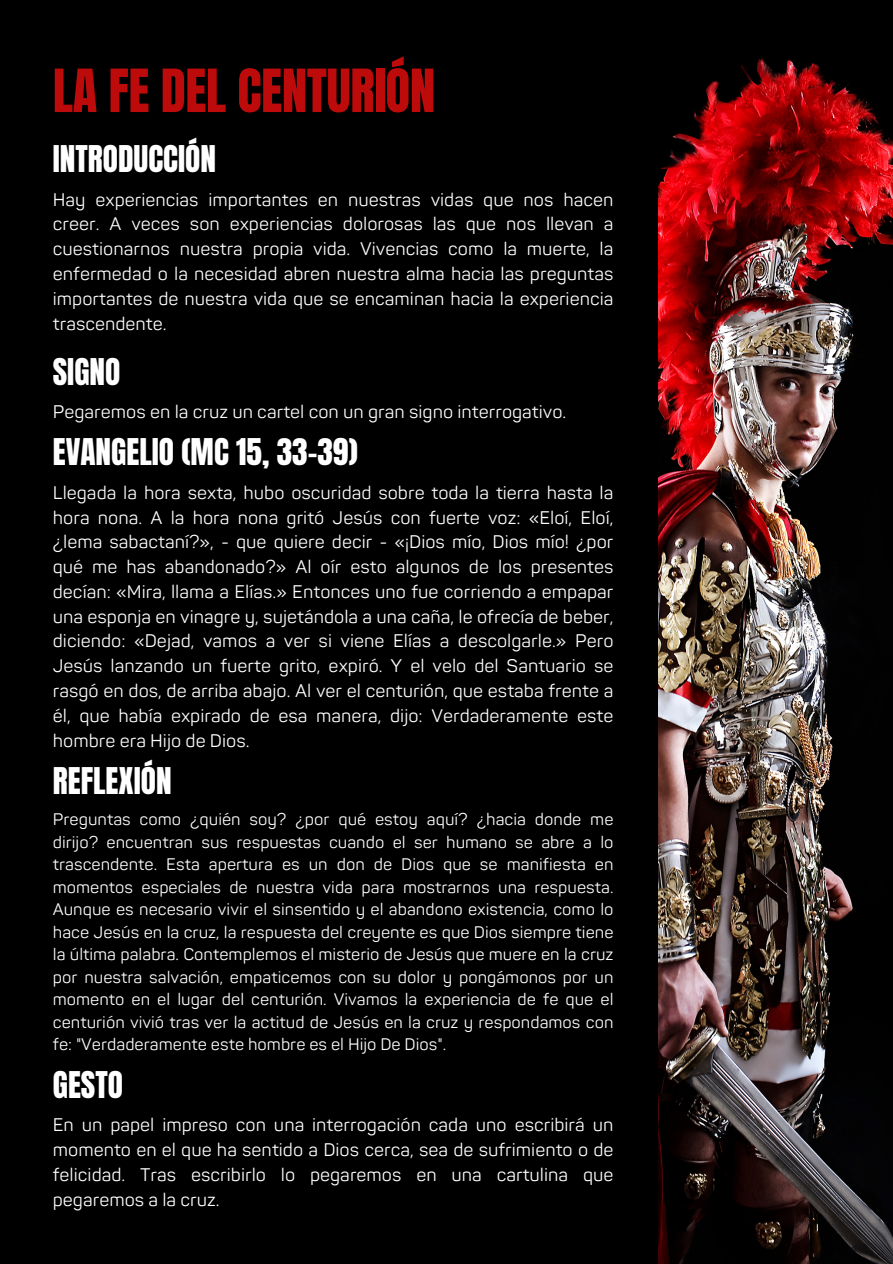
<style>
.page{position:relative;width:893px;height:1264px;background:#fff}
.page>*{position:absolute;margin:0;border:0;box-sizing:border-box;transform-origin:0 0}
.t1{font:50.55px "Anton";letter-spacing:-.005em;color:#bd0a0a}
.t2{font:31.35px "Anton";color:#fff}
.t3{font:18px/24.8px "Panton";color:#fff;text-align:justify}
.t4{font:16.5px/22.5px "Panton";color:#fff;text-align:justify}
</style>
<div class="page">
<div style="left:0;top:0;width:892px;height:1263px;background:#000"></div>
<img style="left:658px;top:57px;width:234px;height:1206px">
<p class="t1" style="left:53px;top:54px;width:384px">LA FE DEL CENTURIÓN</p>
<h2 class="t2" style="left:53px;top:136px;width:165px">INTRODUCCIÓN</h2>
<h1 class="t3" style="left:53px;top:188px;width:562px">Hay experiencias importantes en nuestras vidas que nos hacen creer. A veces son experiencias dolorosas las que nos llevan a cuestionarnos nuestra propia vida. Vivencias como la muerte, la enfermedad o la necesidad abren nuestra alma hacia las preguntas importantes de nuestra vida que se encaminan hacia la experiencia trascendente.</h1>
<h2 class="t2" style="left:53px;top:349px;width:69px">SIGNO</h2>
<p class="t3" style="left:53px;top:400px;width:515px">Pegaremos en la cruz un cartel con un gran signo interrogativo.</p>
<h2 class="t2" style="left:53px;top:430px;width:306px">EVANGELIO (MC 15, 33-39)</h2>
<p class="t3" style="left:53px;top:481px;width:562px">Llegada la hora sexta, hubo oscuridad sobre toda la tierra hasta la hora nona. A la hora nona gritó Jesús con fuerte voz: «Eloí, Eloí, ¿lema sabactaní?», - que quiere decir - «¡Dios mío, Dios mío! ¿por qué me has abandonado?» Al oír esto algunos de los presentes decían: «Mira, llama a Elías.» Entonces uno fue corriendo a empapar una esponja en vinagre y, sujetándola a una caña, le ofrecía de beber, diciendo: «Dejad, vamos a ver si viene Elías a descolgarle.» Pero Jesús lanzando un fuerte grito, expiró. Y el velo del Santuario se rasgó en dos, de arriba abajo. Al ver el centurión, que estaba frente a él, que había expirado de esa manera, dijo: Verdaderamente este hombre era Hijo de Dios.</p>
<h2 class="t2" style="left:53px;top:758px;width:120px">REFLEXIÓN</h2>
<p class="t4" style="left:53px;top:808px;width:562px">Preguntas como ¿quién soy? ¿por qué estoy aquí? ¿hacia donde me dirijo? encuentran sus respuestas cuando el ser humano se abre a lo trascendente. Esta apertura es un don de Dios que se manifiesta en momentos especiales de nuestra vida para mostrarnos una respuesta.<br>Aunque es necesario vivir el sinsentido y el abandono existencia, como lo hace Jesús en la cruz, la respuesta del creyente es que Dios siempre tiene la última palabra. Contemplemos el misterio de Jesús que muere en la cruz por nuestra salvación, empaticemos con su dolor y pongámonos por un momento en el lugar del centurión. Vivamos la experiencia de fe que el centurión vivió tras ver la actitud de Jesús en la cruz y respondamos con fe: "Verdaderamente este hombre es el Hijo De Dios".</p>
<h2 class="t2" style="left:53px;top:1062px;width:72px">GESTO</h2>
<p class="t3" style="left:53px;top:1113px;width:562px">En un papel impreso con una interrogación cada uno escribirá un momento en el que ha sentido a Dios cerca, sea de sufrimiento o de felicidad. Tras escribirlo lo pegaremos en una cartulina que pegaremos a la cruz.</p>
</div>
